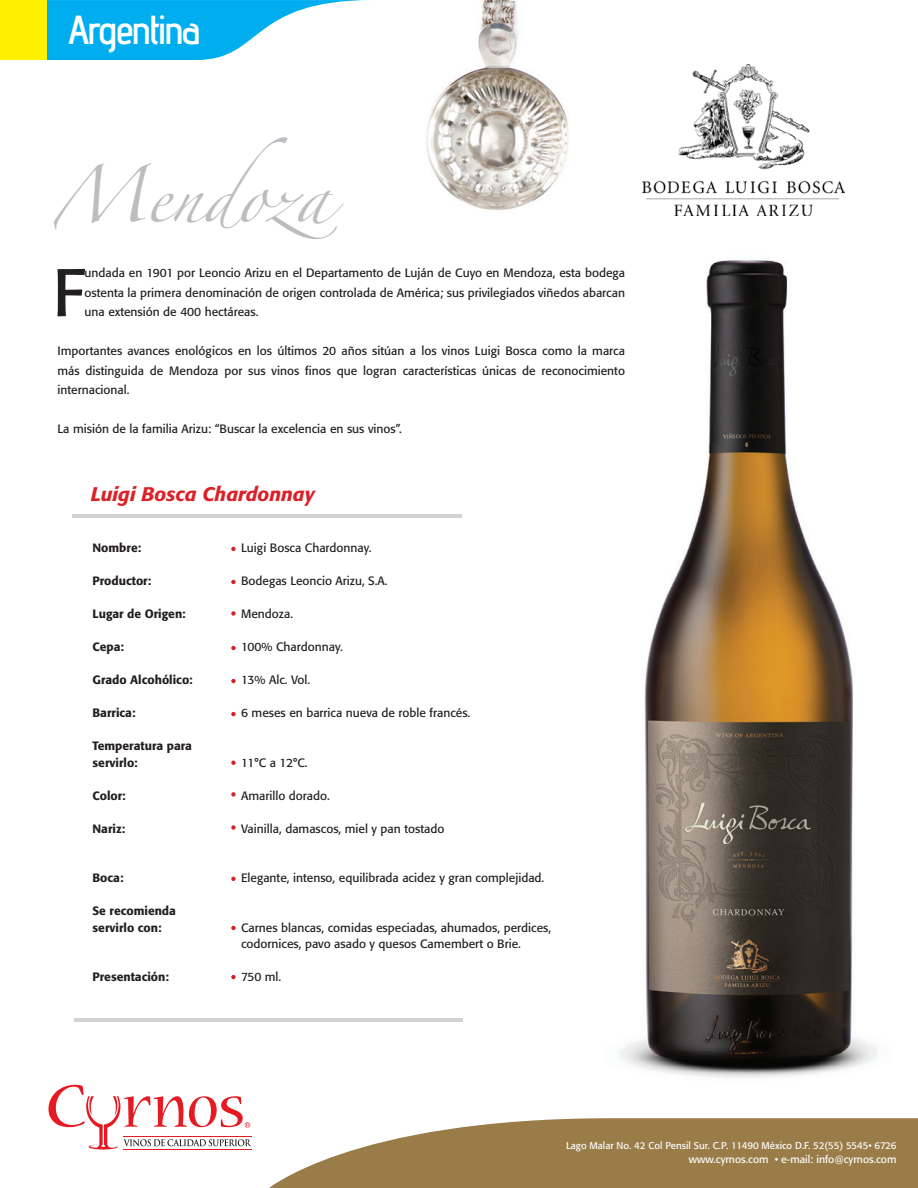
<style>
.page{position:relative;width:918px;height:1188px;background:#fff}
.page>*{position:absolute;margin:0;border:0;box-sizing:border-box;transform-origin:0 0}
.t1{font:66.75px "Formata";color:#231f20}
.t2{font:49.5px "Zapfino";color:#bcbdc0}
.t3{font:40.5px "advent Bd 2";letter-spacing:-.055em;color:#fff}
.t4{font:italic 500 19.5px "Formata";color:#da2128}
.t5{font:12px/19.5px "Formata";color:#231f20;text-align:justify}
.t6{font:500 12px/16.5px "Formata";color:#231f20}
.t7{font:10.5px "Formata";color:#fff}
.t8{font:9.75px "Formata";color:#fff}
</style>
<div class="page">
<svg style="left:269px;top:1118px;width:649px;height:70px;fill:#9a7c49"></svg>
<svg style="left:49px;top:1085px;width:202px;height:65px"></svg>
<img style="left:426px;top:0;width:143px;height:211px">
<img style="left:620px;top:260px;width:258px;height:818px">
<svg style="left:231px;top:547px;width:5px;height:4px"></svg>
<svg style="left:231px;top:580px;width:5px;height:4px"></svg>
<svg style="left:231px;top:611px;width:5px;height:5px"></svg>
<svg style="left:231px;top:646px;width:5px;height:4px"></svg>
<svg style="left:231px;top:679px;width:5px;height:4px"></svg>
<svg style="left:231px;top:712px;width:5px;height:4px"></svg>
<svg style="left:231px;top:761px;width:5px;height:4px"></svg>
<svg style="left:231px;top:792px;width:5px;height:5px"></svg>
<svg style="left:231px;top:825px;width:5px;height:5px"></svg>
<svg style="left:231px;top:877px;width:5px;height:4px"></svg>
<svg style="left:231px;top:926px;width:5px;height:4px"></svg>
<svg style="left:231px;top:975px;width:5px;height:4px"></svg>
<svg style="left:46px;top:0;width:322px;height:60px"></svg>
<div style="left:0;top:0;width:46px;height:60px;background:#fff101"></div>
<hr style="left:74px;top:1018px;width:388px;height:4px;background:#d1d2d4">
<hr style="left:72px;top:514px;width:390px;height:4px;background:#d1d2d4">
<img style="left:643px;top:64px;width:202px;height:152px">
<p class="t3" style="left:68px;top:5px;width:135px">Argentina</p>
<p class="t2" style="left:53px;top:175px;width:288px">Mendoza</p>
<p class="t1" style="left:53px;top:252px;width:33px">F</p>
<p class="t5" style="left:85px;top:263px;width:542px">undada en 1901 por Leoncio Arizu en el Departamento de Luján de Cuyo en Mendoza, esta bodega ostenta la primera denominación de origen controlada de América; sus privilegiados viñedos abarcan una extensión de 400 hectáreas.</p>
<p class="t5" style="left:58px;top:341px;width:569px">Importantes avances enológicos en los últimos 20 años sitúan a los vinos Luigi Bosca como la marca más distinguida de Mendoza por sus vinos finos que logran características únicas de reconocimiento internacional.</p>
<p class="t5" style="left:58px;top:419px;width:346px">La misión de la familia Arizu: “Buscar la excelencia en sus vinos”.</p>
<p class="t4" style="left:91px;top:482px;width:226px">Luigi Bosca Chardonnay</p>
<p class="t6" style="left:93px;top:540px;width:50px">Nombre:</p>
<p class="t6" style="left:93px;top:573px;width:60px">Productor:</p>
<p class="t6" style="left:93px;top:606px;width:95px">Lugar de Origen:</p>
<p class="t6" style="left:93px;top:639px;width:33px">Cepa:</p>
<p class="t6" style="left:93px;top:672px;width:102px">Grado Alcohólico:</p>
<p class="t6" style="left:93px;top:705px;width:44px">Barrica:</p>
<p class="t6" style="left:93px;top:738px;width:101px">Temperatura para servirlo:</p>
<p class="t6" style="left:93px;top:787px;width:35px">Color:</p>
<p class="t6" style="left:93px;top:820px;width:34px">Nariz:</p>
<p class="t6" style="left:93px;top:870px;width:32px">Boca:</p>
<p class="t6" style="left:93px;top:903px;width:85px">Se recomienda servirlo con:</p>
<p class="t6" style="left:93px;top:969px;width:78px">Presentación:</p>
<p class="t5" style="left:241px;top:538px;width:132px">Luigi Bosca Chardonnay.</p>
<p class="t5" style="left:241px;top:571px;width:148px">Bodegas Leoncio Arizu, S.A.</p>
<p class="t5" style="left:241px;top:604px;width:53px">Mendoza.</p>
<p class="t5" style="left:241px;top:637px;width:103px">100% Chardonnay.</p>
<p class="t5" style="left:241px;top:670px;width:70px">13% Alc. Vol.</p>
<p class="t5" style="left:241px;top:703px;width:231px">6 meses en barrica nueva de roble francés.</p>
<p class="t5" style="left:241px;top:753px;width:68px">11°C a 12°C.</p>
<p class="t5" style="left:241px;top:786px;width:90px">Amarillo dorado.</p>
<p class="t5" style="left:241px;top:819px;width:205px">Vainilla, damascos, miel y pan tostado</p>
<p class="t5" style="left:241px;top:868px;width:305px">Elegante, intenso, equilibrada acidez y gran complejidad.</p>
<p class="t5" style="left:241px;top:919px;width:312px;line-height:16.5px">Carnes blancas, comidas especiadas, ahumados, perdices, codornices, pavo asado y quesos Camembert o Brie.</p>
<p class="t5" style="left:241px;top:967px;width:42px">750 ml.</p>
<p class="t8" style="left:566px;top:1139px;width:332px">Lago Malar No. 42 Col Pensil Sur. C.P. 11490 México D.F. 52(55) 5545• 6726</p>
<p class="t7" style="left:689px;top:1153px;width:209px">www.cyrnos.com • e-mail: info@cyrnos.com</p>
</div>
